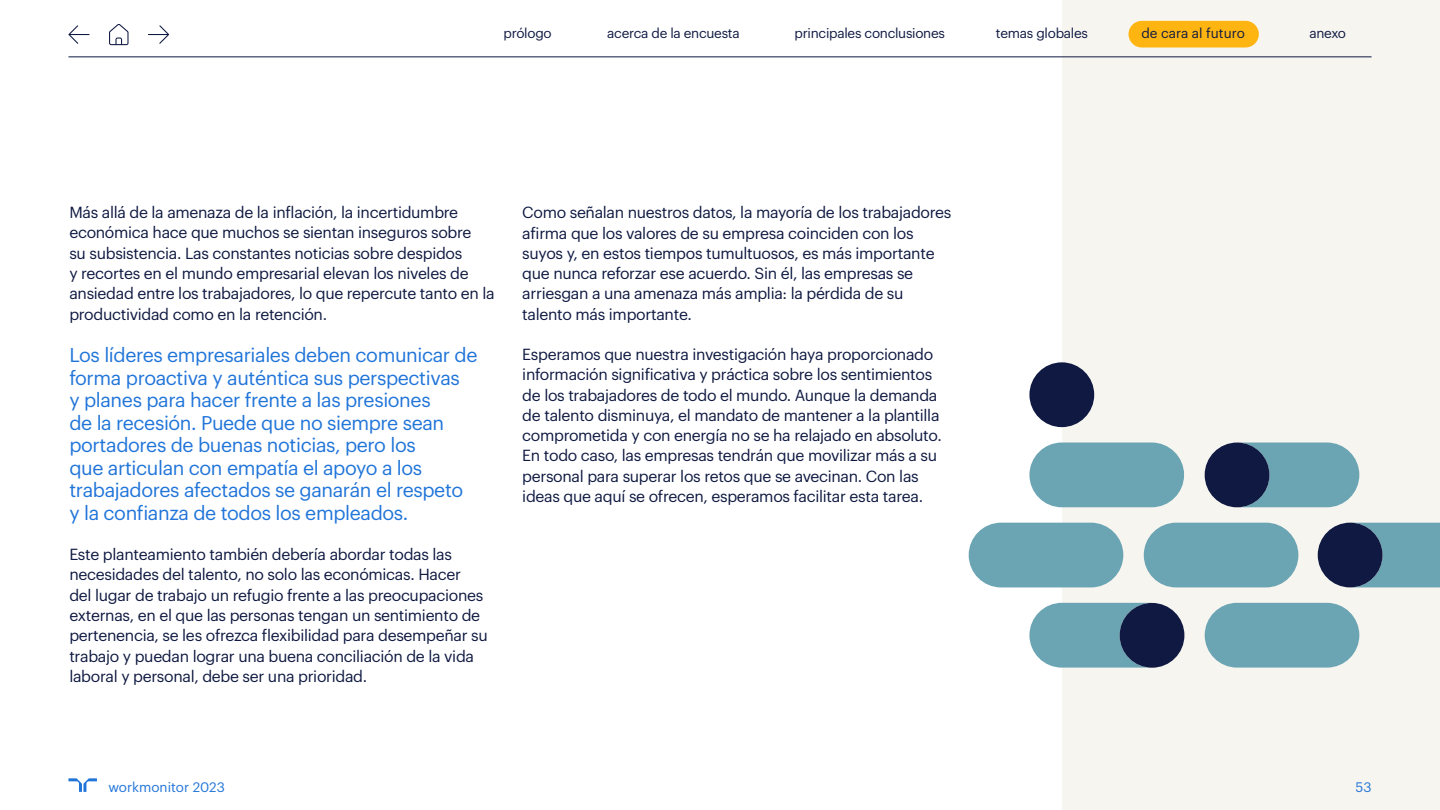
<style>
.page{position:relative;width:1440px;height:810px;background:#fff}
.page>*{position:absolute;margin:0;border:0;box-sizing:border-box;transform-origin:0 0}
.t1{font:19.5px/22.5px "Graphik";letter-spacing:-.02em;color:#2175d9}
.t2{font:15.75px/20.2px "Graphik";letter-spacing:-.02em;color:#0f1941}
.t3{font:13.5px "Graphik";letter-spacing:-.02em;color:#0f1941}
.t4{font:13.5px "Graphik";color:#2175d9}
.t5{font:13.5px "Graphik";color:#0f1941}
</style>
<div class="page">
<div style="left:1063px;top:0;width:377px;height:810px;background:#f7f5f0"></div>
<div style="left:1029px;top:443px;width:155px;height:64px;background:#6ba5b4;border-radius:32px"></div>
<div style="left:1144px;top:523px;width:154px;height:64px;background:#6ba5b4;border-radius:32px"></div>
<div style="left:969px;top:523px;width:154px;height:64px;background:#6ba5b4;border-radius:32px"></div>
<div style="left:1205px;top:603px;width:154px;height:65px;background:#6ba5b4;border-radius:32px"></div>
<div style="left:1029px;top:362px;width:65px;height:65px;background:#0f1941;border-radius:50%"></div>
<div style="left:1356px;top:523px;width:84px;height:64px;background:#6ba5b4"></div>
<svg style="left:1029px;top:603px;width:117px;height:65px"></svg>
<svg style="left:1243px;top:443px;width:116px;height:64px"></svg>
<div style="left:1205px;top:443px;width:64px;height:64px;background:#0f1941;border-radius:50%"></div>
<div style="left:1318px;top:523px;width:65px;height:64px;background:#0f1941;border-radius:50%"></div>
<div style="left:1120px;top:603px;width:64px;height:65px;background:#0f1941;border-radius:50%"></div>
<hr style="left:68px;top:57px;width:1304px;height:1px;background:#0f1941">
<svg style="left:68px;top:778px;width:29px;height:14px"></svg>
<svg style="left:148px;top:25px;width:21px;height:19px"></svg>
<svg style="left:109px;top:24px;width:20px;height:21px"></svg>
<svg style="left:68px;top:25px;width:22px;height:19px"></svg>
<div style="left:1129px;top:21px;width:130px;height:26px;background:#ffb511;border-radius:13px"></div>
<p class="t5" style="left:1141px;top:23px;width:105px">de cara al futuro</p>
<p class="t3" style="left:1309px;top:23px;width:38px">anexo</p>
<p class="t3" style="left:504px;top:23px;width:50px">prólogo</p>
<p class="t3" style="left:607px;top:23px;width:134px">acerca de la encuesta</p>
<p class="t3" style="left:795px;top:23px;width:152px">principales conclusiones</p>
<p class="t3" style="left:996px;top:23px;width:94px">temas globales</p>
<p class="t3" style="left:1144px;top:23px;width:17px">de</p>
<p class="t3" style="left:1230px;top:23px;width:14px">ro</p>
<p class="t2" style="left:69px;top:201px;width:427px">Más allá de la amenaza de la inflación, la incertidumbre económica hace que muchos se sientan inseguros sobre<br>su subsistencia. Las constantes noticias sobre despidos<br>y recortes en el mundo empresarial elevan los niveles de ansiedad entre los trabajadores, lo que repercute tanto en la productividad como en la retención.</p>
<p class="t1" style="left:69px;top:342px;width:410px">Los líderes empresariales deben comunicar de forma proactiva y auténtica sus perspectivas<br>y planes para hacer frente a las presiones<br>de la recesión. Puede que no siempre sean portadores de buenas noticias, pero los<br>que articulan con empatía el apoyo a los trabajadores afectados se ganarán el respeto y la confianza de todos los empleados.</p>
<p class="t2" style="left:69px;top:543px;width:420px">Este planteamiento también debería abordar todas las necesidades del talento, no solo las económicas. Hacer<br>del lugar de trabajo un refugio frente a las preocupaciones externas, en el que las personas tengan un sentimiento de pertenencia, se les ofrezca flexibilidad para desempeñar su trabajo y puedan lograr una buena conciliación de la vida laboral y personal, debe ser una prioridad.</p>
<p class="t2" style="left:522px;top:201px;width:431px">Como señalan nuestros datos, la mayoría de los trabajadores afirma que los valores de su empresa coinciden con los suyos y, en estos tiempos tumultuosos, es más importante que nunca reforzar ese acuerdo. Sin él, las empresas se arriesgan a una amenaza más amplia: la pérdida de su talento más importante.</p>
<p class="t2" style="left:522px;top:343px;width:421px">Esperamos que nuestra investigación haya proporcionado información significativa y práctica sobre los sentimientos de los trabajadores de todo el mundo. Aunque la demanda de talento disminuya, el mandato de mantener a la plantilla comprometida y con energía no se ha relajado en absoluto.<br>En todo caso, las empresas tendrán que movilizar más a su personal para superar los retos que se avecinan. Con las ideas que aquí se ofrecen, esperamos facilitar esta tarea.</p>
<p class="t4" style="left:108px;top:777px;width:118px">workmonitor 2023</p>
<p class="t4" style="left:1355px;top:777px;width:18px">53</p>
</div>
